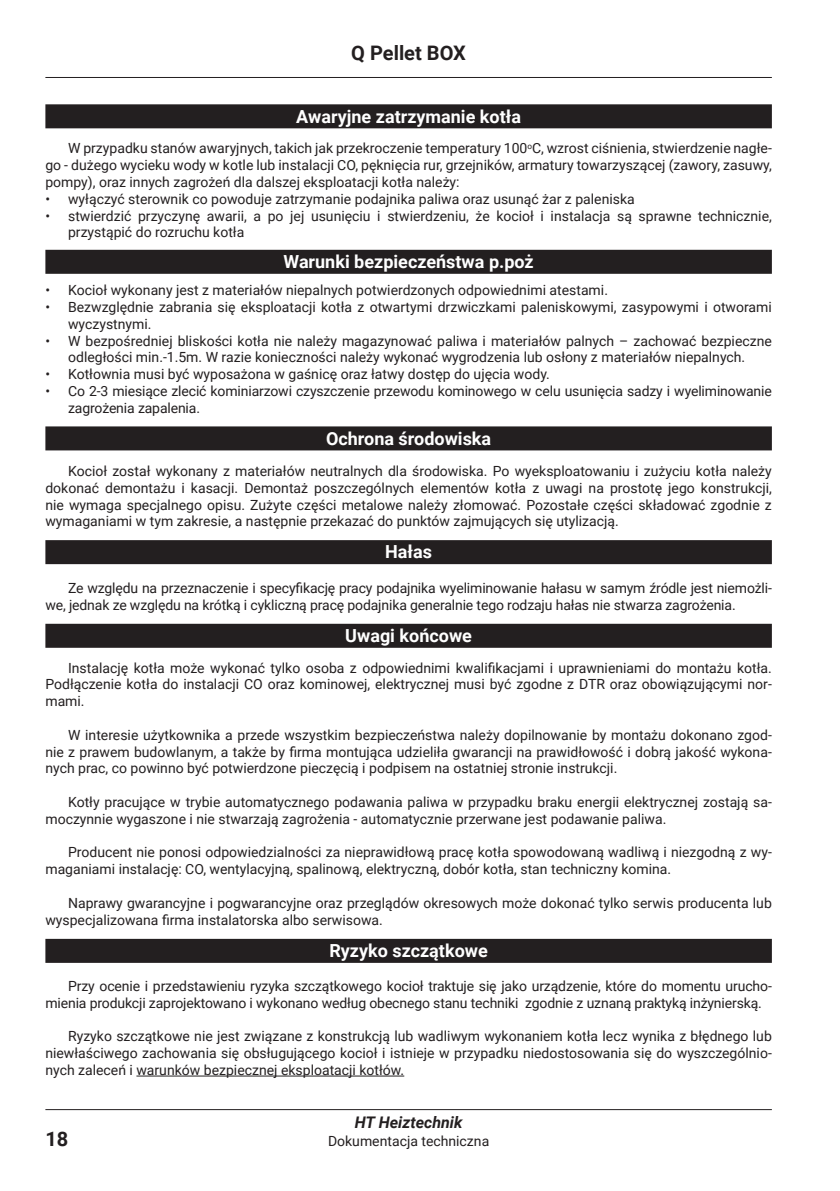
<style>
.page{position:relative;width:840px;height:1191px;background:#fff}
.page>*{position:absolute;margin:0;border:0;box-sizing:border-box;transform-origin:0 0}
.t1{font:700 20px "Roboto";color:#231f20}
.t2{font:700 18px "Roboto";color:#fff}
.t3{font:italic 700 16px "Roboto";color:#231f20}
.t4{font:14px/16.8px "Roboto";color:#231f20}
</style>
<div class="page">
<hr style="left:45px;top:1109px;width:726px;height:1px;background:#231f20">
<hr style="left:45px;top:77px;width:726px;height:1px;background:#231f20">
<div style="left:45px;top:426px;width:726px;height:24px;background:#231f20"></div>
<div style="left:45px;top:540px;width:726px;height:24px;background:#231f20"></div>
<div style="left:45px;top:624px;width:726px;height:24px;background:#231f20"></div>
<div style="left:45px;top:939px;width:726px;height:24px;background:#231f20"></div>
<hr style="left:136px;top:1075px;width:268px;height:1px;background:#231f20">
<div style="left:45px;top:104px;width:726px;height:24px;background:#231f20"></div>
<div style="left:45px;top:250px;width:726px;height:24px;background:#231f20"></div>
<h1 class="t1" style="left:351px;top:39px;width:116px">Q Pellet BOX</h1>
<p class="t2" style="left:296px;top:104px;width:226px">Awaryjne zatrzymanie kotła</p>
<p class="t4" style="left:45px;top:139px;width:727px;text-align:justify;text-indent:23px">W przypadku stanów awaryjnych, takich jak przekroczenie temperatury 100<sup>o</sup>C, wzrost ciśnienia, stwierdzenie nagłe&shy;go - dużego wycieku wody w kotle lub instalacji CO, pęknięcia rur, grzejników, armatury towarzyszącej (zawory, zasuwy, pompy), oraz innych zagrożeń dla dalszej eksploatacji kotła należy:</p>
<p class="t4" style="left:45px;top:190px;width:590px">• wyłączyć sterownik co powoduje zatrzymanie podajnika paliwa oraz usunąć żar z paleniska</p>
<p class="t4" style="left:68px;top:207px;width:705px;text-indent:-23px">• stwierdzić przyczynę awarii, a po jej usunięciu i stwierdzeniu, że kocioł i instalacja są sprawne technicznie, przystąpić do rozruchu kotła</p>
<p class="t2" style="left:283px;top:249px;width:251px">Warunki bezpieczeństwa p.poż</p>
<p class="t4" style="left:45px;top:281px;width:563px">• Kocioł wykonany jest z materiałów niepalnych potwierdzonych odpowiednimi atestami.</p>
<p class="t4" style="left:68px;top:298px;width:704px;text-indent:-23px">• Bezwzględnie zabrania się eksploatacji kotła z otwartymi drzwiczkami paleniskowymi, zasypowymi i otworami wyczystnymi.</p>
<p class="t4" style="left:45px;top:332px;width:727px;text-align:center">• W bezpośredniej bliskości kotła nie należy magazynować paliwa i materiałów palnych – zachować bezpieczne odległości min.-1.5m. W razie konieczności należy wykonać wygrodzenia lub osłony z materiałów niepalnych.</p>
<p class="t4" style="left:45px;top:365px;width:506px">• Kotłownia musi być wyposażona w gaśnicę oraz łatwy dostęp do ujęcia wody.</p>
<p class="t4" style="left:68px;top:382px;width:704px;text-indent:-23px">• Co 2-3 miesiące zlecić kominiarzowi czyszczenie przewodu kominowego w celu usunięcia sadzy i wyeliminowanie zagrożenia zapalenia.</p>
<p class="t2" style="left:326px;top:426px;width:167px">Ochrona środowiska</p>
<p class="t4" style="left:45px;top:462px;width:727px;text-align:justify;text-indent:23px">Kocioł został wykonany z materiałów neutralnych dla środowiska. Po wyeksploatowaniu i zużyciu kotła należy dokonać demontażu i kasacji. Demontaż poszczególnych elementów kotła z uwagi na prostotę jego konstrukcji, nie wymaga specjalnego opisu. Zużyte części metalowe należy złomować. Pozostałe części składować zgodnie z wymaganiami w tym zakresie, a następnie przekazać do punktów zajmujących się utylizacją.</p>
<p class="t2" style="left:385px;top:539px;width:48px">Hałas</p>
<p class="t4" style="left:45px;top:579px;width:727px;text-indent:23px">Ze względu na przeznaczenie i specyfikację pracy podajnika wyeliminowanie hałasu w samym źródle jest niemożli&shy;we, jednak ze względu na krótką i cykliczną pracę podajnika generalnie tego rodzaju hałas nie stwarza zagrożenia.</p>
<p class="t2" style="left:345px;top:623px;width:128px">Uwagi końcowe</p>
<p class="t4" style="left:45px;top:658px;width:727px;text-align:justify;text-indent:23px">Instalację kotła może wykonać tylko osoba z odpowiednimi kwalifikacjami i uprawnieniami do montażu kotła.<br>Podłączenie kotła do instalacji CO oraz kominowej, elektrycznej musi być zgodne z DTR oraz obowiązującymi nor&shy;mami.</p>
<p class="t4" style="left:45px;top:726px;width:727px;text-align:justify;text-indent:23px">W interesie użytkownika a przede wszystkim bezpieczeństwa należy dopilnowanie by montażu dokonano zgod&shy;nie z prawem budowlanym, a także by firma montująca udzieliła gwarancji na prawidłowość i dobrą jakość wykona&shy;nych prac, co powinno być potwierdzone pieczęcią i podpisem na ostatniej stronie instrukcji.</p>
<p class="t4" style="left:45px;top:793px;width:727px;text-indent:23px">Kotły pracujące w trybie automatycznego podawania paliwa w przypadku braku energii elektrycznej zostają sa&shy;moczynnie wygaszone i nie stwarzają zagrożenia - automatycznie przerwane jest podawanie paliwa.</p>
<p class="t4" style="left:45px;top:843px;width:727px;text-indent:23px">Producent nie ponosi odpowiedzialności za nieprawidłową pracę kotła spowodowaną wadliwą i niezgodną z wy&shy;maganiami instalację: CO, wentylacyjną, spalinową, elektryczną, dobór kotła, stan techniczny komina.</p>
<p class="t4" style="left:45px;top:894px;width:727px;text-indent:23px">Naprawy gwarancyjne i pogwarancyjne oraz przeglądów okresowych może dokonać tylko serwis producenta lub wyspecjalizowana firma instalatorska albo serwisowa.</p>
<p class="t2" style="left:329px;top:938px;width:160px">Ryzyko szczątkowe</p>
<p class="t4" style="left:45px;top:977px;width:727px;text-indent:23px">Przy ocenie i przedstawieniu ryzyka szczątkowego kocioł traktuje się jako urządzenie, które do momentu urucho&shy;mienia produkcji zaprojektowano i wykonano według obecnego stanu techniki zgodnie z uznaną praktyką inżynierską.</p>
<p class="t4" style="left:45px;top:1027px;width:727px;text-align:justify;text-indent:23px">Ryzyko szczątkowe nie jest związane z konstrukcją lub wadliwym wykonaniem kotła lecz wynika z błędnego lub niewłaściwego zachowania się obsługującego kocioł i istnieje w przypadku niedostosowania się do wyszczególnio&shy;nych zaleceń i warunków bezpiecznej eksploatacji kotłów.</p>
<h1 class="t1" style="left:45px;top:1124px;width:24px">18</h1>
<p class="t3" style="left:354px;top:1111px;width:109px">HT Heiztechnik</p>
<p class="t4" style="left:328px;top:1132px;width:163px">Dokumentacja techniczna</p>
</div>
